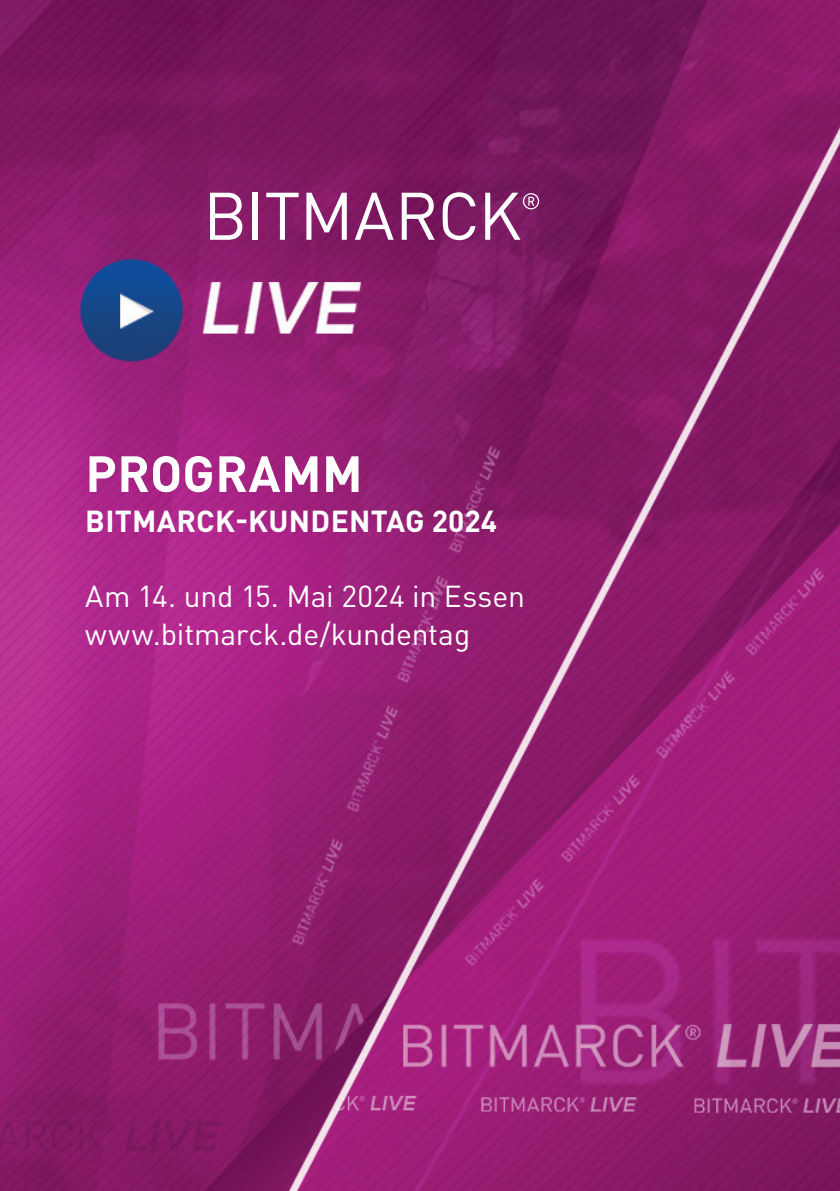
<style>
.page{position:relative;width:840px;height:1191px;background:#fff}
.page>*{position:absolute;margin:0;border:0;box-sizing:border-box;transform-origin:0 0}
.t1{font:700 50px "DIN Pro";letter-spacing:.01em;color:#fff}
.t2{font:30px/38px "DIN Pro";letter-spacing:-.005em;color:#fff}
.t3{font:700 30px "DIN Pro";letter-spacing:.01em;color:#fff}
</style>
<div class="page">
<img style="left:0;top:0;width:839px;height:1191px">
<svg style="left:210px;top:193px;width:32px;height:47px"></svg>
<div style="left:252px;top:193px;width:5px;height:47px;background:#fff"></div>
<svg style="left:266px;top:193px;width:32px;height:47px"></svg>
<svg style="left:306px;top:193px;width:40px;height:47px"></svg>
<svg style="left:354px;top:193px;width:39px;height:47px"></svg>
<svg style="left:401px;top:193px;width:33px;height:47px"></svg>
<svg style="left:442px;top:192px;width:33px;height:48px"></svg>
<svg style="left:485px;top:193px;width:54px;height:47px"></svg>
<h1 class="t1" style="left:85px;top:432px;width:278px">PROGRAMM</h1>
<p class="t3" style="left:85px;top:496px;width:413px">BITMARCK-KUNDENTAG 2024</p>
<p class="t2" style="left:85px;top:574px;width:441px">Am 14. und 15. Mai 2024 in Essen www.bitmarck.de/kundentag</p>
</div>
